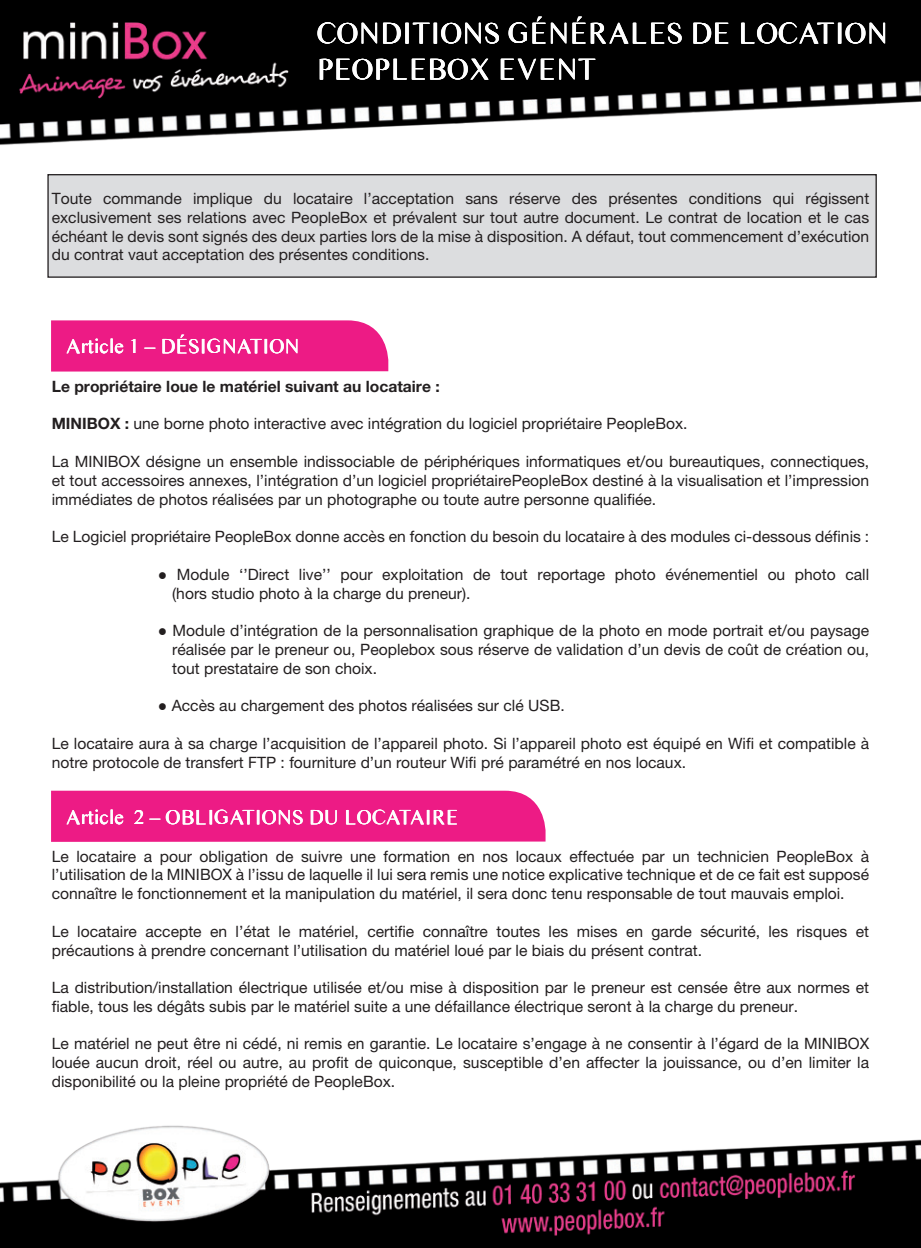
<style>
.page{position:relative;width:921px;height:1248px;background:#fff}
.page>*{position:absolute;margin:0;border:0;box-sizing:border-box;transform-origin:0 0}
.t1{font:30px/36px "Times Sans Serif";color:#fff}
.t2{font:20.8px "Times Sans Serif";color:#fff}
.t3{font:15.6px/18.8px "Helvetica Neue LT Pro";color:#231f20;text-align:justify}
.t4{font:700 15.6px "Helvetica Neue LT Pro";color:#231f20}
.s1{font-weight:700}
.s2{font-family:"Century Gothic";font-weight:700}
</style>
<div class="page">
<img style="left:0;top:0;width:920px;height:145px">
<img style="left:0;top:1125px;width:920px;height:122px">
<div style="left:47px;top:174px;width:829px;height:104px;background:#dcdddf;border:1px solid #231f20"></div>
<div style="left:51px;top:320px;width:337px;height:51px;background:#ed1b85"></div>
<div style="left:51px;top:790px;width:494px;height:51px;background:#ed1b85"></div>
<h1 class="t1" style="left:317px;top:14px;width:572px">CONDITIONS GÉNÉRALES DE LOCATION<br>PEOPLEBOX EVENT</h1>
<p class="t3" style="left:52px;top:189px;width:818px">Toute commande implique du locataire l’acceptation sans réserve des présentes conditions qui régissent exclusivement ses relations avec PeopleBox et prévalent sur tout autre document. Le contrat de location et le cas échéant le devis sont signés des deux parties lors de la mise à disposition. A défaut, tout commencement d’exécution du contrat vaut acceptation des présentes conditions.</p>
<h2 class="t2" style="left:66px;top:332px;width:235px">ARTICLE 1 – DÉSIGNATION</h2>
<p class="t4" style="left:52px;top:376px;width:389px">Le propriétaire loue le matériel suivant au locataire :</p>
<p class="t3" style="left:52px;top:414px;width:637px"><span class="s1">MINIBOX :</span> une borne photo interactive avec intégration du logiciel propriétaire PeopleBox.</p>
<p class="t3" style="left:52px;top:452px;width:818px">La MINIBOX désigne un ensemble indissociable de périphériques informatiques et/ou bureautiques, connectiques, et tout accessoires annexes, l’intégration d’un logiciel propriétairePeopleBox destiné à la visualisation et l’impression immédiates de photos réalisées par un photographe ou toute autre personne qualifiée.</p>
<p class="t3" style="left:52px;top:527px;width:818px">Le Logiciel propriétaire PeopleBox donne accès en fonction du besoin du locataire à des modules ci-dessous définis :</p>
<p class="t3" style="left:172px;top:564px;width:698px;text-indent:-14px"><span class="s2">●</span> Module ‘’Direct live’’ pour exploitation de tout reportage photo événementiel ou photo call (hors studio photo à la charge du preneur).</p>
<p class="t3" style="left:172px;top:621px;width:698px;text-indent:-14px"><span class="s2">●</span> Module d’intégration de la personnalisation graphique de la photo en mode portrait et/ou paysage réalisée par le preneur ou, Peoplebox sous réserve de validation d’un devis de coût de création ou, tout prestataire de son choix.</p>
<p class="t3" style="left:158px;top:696px;width:408px"><span class="s2">●</span> Accès au chargement des photos réalisées sur clé USB.</p>
<p class="t3" style="left:52px;top:733px;width:818px">Le locataire aura à sa charge l’acquisition de l’appareil photo. Si l’appareil photo est équipé en Wifi et compatible à notre protocole de transfert FTP : fourniture d’un routeur Wifi pré paramétré en nos locaux.</p>
<h2 class="t2" style="left:66px;top:802px;width:128px">ARTICLE 2 – OBLIGATIONS</h2>
<h2 class="t2" style="left:309px;top:802px;width:49px">DU LOCATAIRE</h2>
<h2 class="t2" style="left:181px;top:802px;width:13px">I</h2>
<h2 class="t2" style="left:344px;top:802px;width:14px">A</h2>
<h2 class="t2" style="left:181px;top:802px;width:13px">I</h2>
<h2 class="t2" style="left:344px;top:802px;width:14px">A</h2>
<h2 class="t2" style="left:181px;top:802px;width:13px">I</h2>
<h2 class="t2" style="left:344px;top:802px;width:14px">A</h2>
<p class="t3" style="left:52px;top:846px;width:818px">Le locataire a pour obligation de suivre une formation en nos locaux effectuée par un technicien PeopleBox à l’utilisation de la MINIBOX à l’issu de laquelle il lui sera remis une notice explicative technique et de ce fait est supposé connaître le fonctionnement et la manipulation du matériel, il sera donc tenu responsable de tout mauvais emploi.</p>
<p class="t3" style="left:52px;top:921px;width:818px">Le locataire accepte en l’état le matériel, certifie connaître toutes les mises en garde sécurité, les risques et précautions à prendre concernant l’utilisation du matériel loué par le biais du présent contrat.</p>
<p class="t3" style="left:52px;top:977px;width:818px">La distribution/installation électrique utilisée et/ou mise à disposition par le preneur est censée être aux normes et fiable, tous les dégâts subis par le matériel suite a une défaillance électrique seront à la charge du preneur.</p>
<p class="t3" style="left:52px;top:1034px;width:818px">Le matériel ne peut être ni cédé, ni remis en garantie. Le locataire s’engage à ne consentir à l’égard de la MINIBOX louée aucun droit, réel ou autre, au profit de quiconque, susceptible d’en affecter la jouissance, ou d’en limiter la disponibilité ou la pleine propriété de PeopleBox.</p>
</div>
